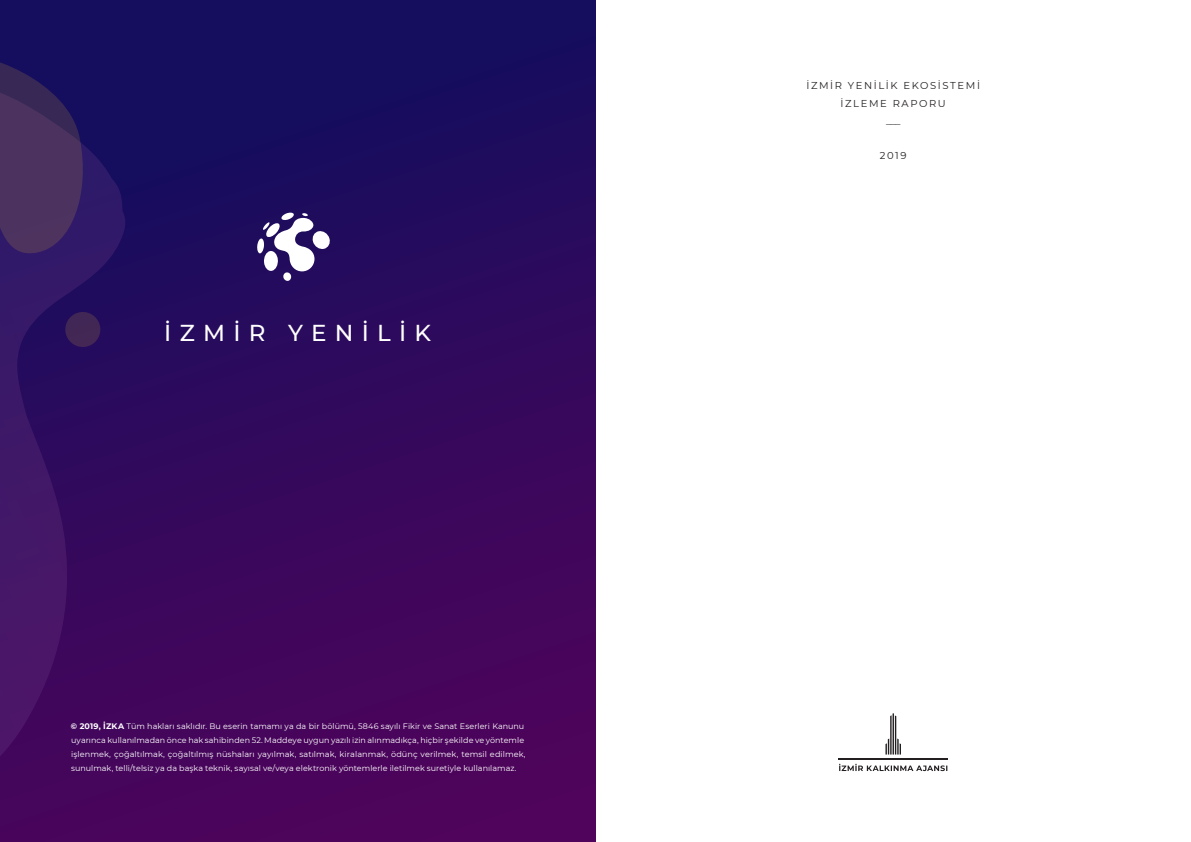
<style>
.page{position:relative;width:1191px;height:842px;background:#fff}
.page>*{position:absolute;margin:0;border:0;box-sizing:border-box;transform-origin:0 0}
.t1{font:500 23px "Montserrat";letter-spacing:.36em;color:#fff}
.t2{font:10px/17.5px "Montserrat";letter-spacing:.16em;color:#231f20;text-align:center}
.t3{font:8px/14px "Montserrat";letter-spacing:.005em;color:#fff}
.s1{font-weight:700}
</style>
<div class="page">
<div style="left:0;top:0;width:595px;height:842px;background:linear-gradient(to bottom,#110e5e,#51045b)"></div>
<svg style="left:839px;top:764px;width:108px;height:7px"></svg>
<hr style="left:838px;top:759px;width:110px;height:1px;background:#231f20">
<svg style="left:885px;top:713px;width:16px;height:41px"></svg>
<svg style="left:257px;top:212px;width:74px;height:69px"></svg>
<svg style="left:0;top:0;width:128px;height:814px;background:#330d60"></svg>
<svg style="left:0;top:48px;width:91px;height:211px;background:#39255e"></svg>
<svg style="left:64px;top:311px;width:37px;height:37px"></svg>
<h1 class="t1" style="left:164px;top:316px;width:268px">İZMİR YENİLİK</h1>
<p class="t3" style="left:71px;top:719px;width:456px"><span class="s1">© 2019, İZKA</span> Tüm hakları saklıdır. Bu eserin tamamı ya da bir bölümü, 5846 sayılı Fikir ve Sanat Eserleri Kanunu uyarınca kullanılmadan önce hak sahibinden 52. Maddeye uygun yazılı izin alınmadıkça, hiçbir şekilde ve yöntemle işlenmek, çoğaltılmak, çoğaltılmış nüshaları yayılmak, satılmak, kiralanmak, ödünç verilmek, temsil edilmek, sunulmak, telli/telsiz ya da başka teknik, sayısal ve/veya elektronik yöntemlerle iletilmek suretiyle kullanılamaz.</p>
<p class="t2" style="left:806px;top:77px;width:175px">İZMİR YENİLİK EKOSİSTEMİ<br>İZLEME RAPORU<br>___</p>
<p class="t2" style="left:880px;top:147px;width:28px">2019</p>
</div>
